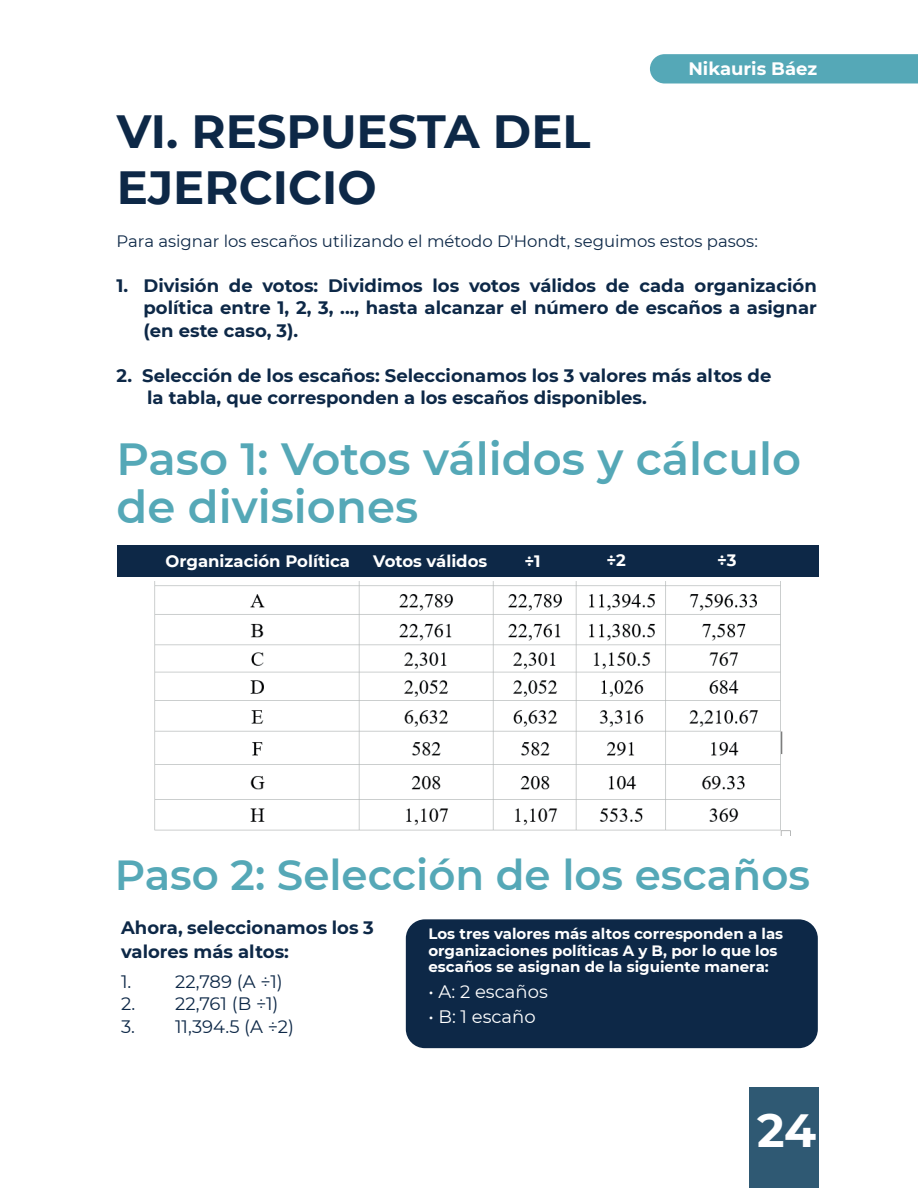
<style>
.page{position:relative;width:918px;height:1188px;background:#fff}
.page>*{position:absolute;margin:0;border:0;box-sizing:border-box;transform-origin:0 0}
.t1{font:700 46.5px/55.8px "Montserrat";color:#0d2847}
.t2{font:700 46.5px "Montserrat";color:#fff}
.t3{font:600 45px/48px "Montserrat";color:#55a8b7}
.t4{font:600 42px "Montserrat";color:#55a8b7}
.t5{font:700 18px/22.5px "Montserrat";color:#0d2847}
.t6{font:18px "Montserrat";color:#0d2847}
.t7{font:18px "Montserrat";color:#fff}
.t8{font:700 18px "Montserrat";color:#fff}
.t9{font:16.5px "Montserrat";color:#0d2847}
.t10{font:700 16.5px "Montserrat";color:#fff}
.t11{font:700 15px/16.5px "Montserrat";color:#fff}
</style>
<div class="page">
<div style="left:406px;top:919px;width:412px;height:129px;background:#0d2847;border-radius:19px"></div>
<svg style="left:650px;top:54px;width:268px;height:30px;background:#5aaab9"></svg>
<div style="left:750px;top:1088px;width:69px;height:100px;background:#2f5973"></div>
<img style="left:154px;top:581px;width:637px;height:254px">
<div style="left:118px;top:545px;width:701px;height:32px;background:#0d2847"></div>
<p class="t8" style="left:688px;top:56px;width:130px">Nikauris Báez</p>
<h1 class="t1" style="left:117px;top:101px;width:475px">VI. RESPUESTA DEL<br>EJERCICIO</h1>
<p class="t9" style="left:117px;top:229px;width:643px">Para asignar los escaños utilizando el método D'Hondt, seguimos estos pasos:</p>
<p class="t5" style="left:144px;top:273px;width:675px;text-align:justify;text-indent:-27px">1. División de votos: Dividimos los votos válidos de cada organización política entre 1, 2, 3, ..., hasta alcanzar el número de escaños a asignar (en este caso, 3).</p>
<p class="t5" style="left:147px;top:363px;width:626px;text-indent:-31px">2. Selección de los escaños: Seleccionamos los 3 valores más altos de la tabla, que corresponden a los escaños disponibles.</p>
<h2 class="t3" style="left:117px;top:433px;width:686px">Paso 1: Votos válidos y cálculo de divisiones</h2>
<p class="t10" style="left:166px;top:549px;width:186px">Organización Política</p>
<p class="t10" style="left:373px;top:549px;width:116px">Votos válidos</p>
<p class="t10" style="left:524px;top:549px;width:18px">÷1</p>
<p class="t10" style="left:607px;top:548px;width:21px">÷2</p>
<p class="t10" style="left:717px;top:548px;width:21px">÷3</p>
<h3 class="t4" style="left:115px;top:845px;width:697px">Paso 2: Selección de los escaños</h3>
<p class="t5" style="left:121px;top:914px;width:254px;line-height:24px">Ahora, seleccionamos los 3 valores más altos:</p>
<p class="t6" style="left:121px;top:969px;width:12px">1.</p>
<p class="t6" style="left:175px;top:969px;width:109px">22,789 (A ÷1)</p>
<p class="t6" style="left:121px;top:991px;width:159px">2. 22,761 (B ÷1)</p>
<p class="t6" style="left:121px;top:1014px;width:174px">3. 11,394.5 (A ÷2)</p>
<p class="t11" style="left:429px;top:925px;width:356px">Los tres valores más altos corresponden a las organizaciones políticas A y B, por lo que los escaños se asignan de la siguiente manera:</p>
<p class="t7" style="left:429px;top:979px;width:121px">• A: 2 escaños</p>
<p class="t7" style="left:429px;top:1005px;width:109px">• B: 1 escaño</p>
<h1 class="t2" style="left:757px;top:1097px;width:61px">24</h1>
</div>
